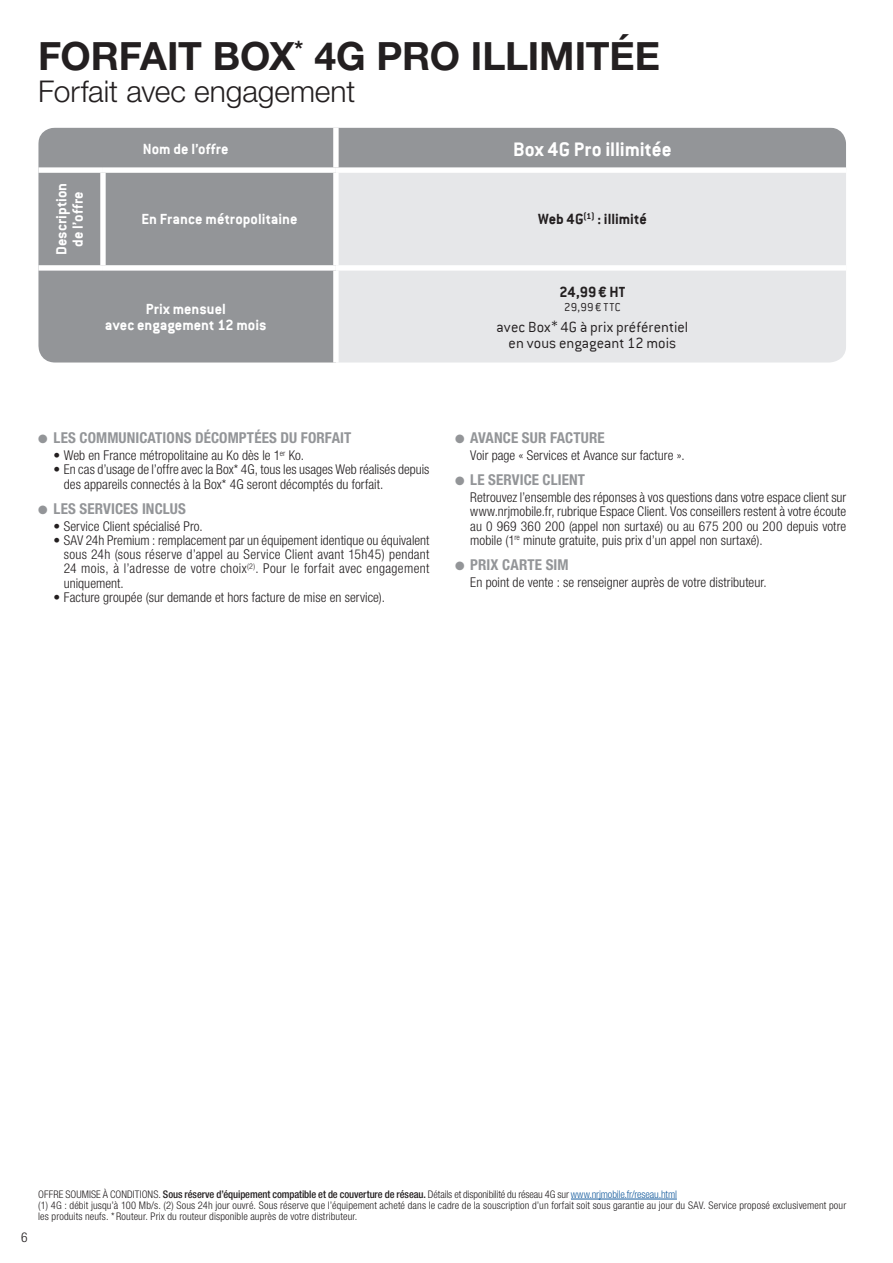
<style>
.page{position:relative;width:893px;height:1263px;background:#fff}
.page>*{position:absolute;margin:0;border:0;box-sizing:border-box;transform-origin:0 0}
.t1{font:700 39px "Helvetica Neue LT Std";letter-spacing:-.01em;color:#231f20}
.t2{font:300 30px "Helvetica Neue LT Std";letter-spacing:-.005em;color:#231f20}
.t3{font:700 21.6px "Conduit ITC";color:#fff}
.t4{font:700 16.2px/16.2px "Conduit ITC";color:#fff;text-align:center}
.t5{font:300 16.2px/16.2px "Conduit ITC";color:#231f20;text-align:center}
.t6{font:700 16.2px "Conduit ITC";color:#231f20}
.t7{font:700 condensed 15px "Helvetica Neue LT Std";letter-spacing:.005em;color:#939598}
.t8{font:300 condensed 13.5px/14.2px "Helvetica Neue LT Std";letter-spacing:.005em;color:#231f20;text-align:justify}
.t9{font:300 12.6px "Conduit ITC";letter-spacing:.02em;color:#231f20}
.t10{font:300 condensed 10.5px/11.2px "Helvetica Neue LT Std";letter-spacing:.01em;color:#231f20}
.s1{font-weight:500}
.s2{color:#175d9e}
</style>
<div class="page">
<hr style="left:571px;top:1199px;width:106px;height:1px;background:#175d9e">
<div style="left:38px;top:128px;width:808px;height:234px;background:#939598"></div>
<div style="left:339px;top:173px;width:507px;height:189px;background:#e6e7e9"></div>
<div style="left:333px;top:128px;width:6px;height:39px;background:#fff"></div>
<div style="left:38px;top:167px;width:65px;height:6px;background:#fff"></div>
<div style="left:103px;top:167px;width:233px;height:6px;background:#fff"></div>
<div style="left:100px;top:173px;width:6px;height:92px;background:#fff"></div>
<div style="left:336px;top:167px;width:510px;height:6px;background:#fff"></div>
<div style="left:333px;top:173px;width:6px;height:92px;background:#fff"></div>
<div style="left:333px;top:271px;width:6px;height:91px;background:#fff"></div>
<div style="left:336px;top:265px;width:510px;height:6px;background:#fff"></div>
<div style="left:38px;top:265px;width:65px;height:6px;background:#fff"></div>
<div style="left:103px;top:265px;width:233px;height:6px;background:#fff"></div>
<h1 class="t1" style="left:38px;top:32px;width:623px">FORFAIT BOX<sup>*</sup> 4G PRO ILLIMITÉE</h1>
<h2 class="t2" style="left:38px;top:73px;width:318px">Forfait avec engagement</h2>
<p class="t4" style="left:53px;top:255px;width:74px;rotate:-90deg">Description de l’offre</p>
<p class="t4" style="left:143px;top:141px;width:87px">Nom de l’offre</p>
<h3 class="t3" style="left:513px;top:137px;width:160px">Box 4G Pro illimitée</h3>
<p class="t4" style="left:141px;top:211px;width:158px">En France métropolitaine</p>
<p class="t6" style="left:538px;top:210px;width:110px">Web 4G<sup>(1)</sup> : illimité</p>
<p class="t4" style="left:105px;top:301px;width:163px">Prix mensuel<br>avec engagement 12 mois</p>
<p class="t6" style="left:559px;top:282px;width:68px">24,99€ HT</p>
<p class="t9" style="left:564px;top:300px;width:58px">29,99€ TTC</p>
<p class="t5" style="left:497px;top:318px;width:193px">avec Box* 4G à prix préférentiel en vous engageant 12 mois</p>
<p class="t7" style="left:38px;top:429px;width:315px">● LES COMMUNICATIONS DÉCOMPTÉES DU FORFAIT</p>
<p class="t8" style="left:54px;top:448px;width:252px">• Web en France métropolitaine au Ko dès le 1<sup>er</sup> Ko.</p>
<p class="t8" style="left:64px;top:462px;width:367px;text-indent:-10px">• En cas d’usage de l’offre avec la Box* 4G, tous les usages Web réalisés depuis des appareils connectés à la Box* 4G seront décomptés du forfait.</p>
<p class="t7" style="left:38px;top:499px;width:149px">● LES SERVICES INCLUS</p>
<p class="t8" style="left:54px;top:519px;width:151px">• Service Client spécialisé Pro.</p>
<p class="t8" style="left:64px;top:533px;width:367px;text-indent:-10px">• SAV 24h Premium : remplacement par un équipement identique ou équivalent sous 24h (sous réserve d’appel au Service Client avant 15h45) pendant 24 mois, à l’adresse de votre choix<sup>(2)</sup>. Pour le forfait avec engagement uniquement.</p>
<p class="t8" style="left:54px;top:590px;width:333px">• Facture groupée (sur demande et hors facture de mise en service).</p>
<p class="t7" style="left:455px;top:429px;width:151px">● AVANCE SUR FACTURE</p>
<p class="t8" style="left:470px;top:448px;width:216px">Voir page « Services et Avance sur facture ».</p>
<p class="t7" style="left:455px;top:471px;width:132px">● LE SERVICE CLIENT</p>
<p class="t8" style="left:470px;top:490px;width:377px">Retrouvez l’ensemble des réponses à vos questions dans votre espace client sur www.nrjmobile.fr, rubrique Espace Client. Vos conseillers restent à votre écoute au 0 969 360 200 (appel non surtaxé) ou au 675 200 ou 200 depuis votre mobile (1<sup>re</sup> minute gratuite, puis prix d’un appel non surtaxé).</p>
<p class="t7" style="left:455px;top:556px;width:115px">● PRIX CARTE SIM</p>
<p class="t8" style="left:470px;top:575px;width:298px">En point de vente : se renseigner auprès de votre distributeur.</p>
<p class="t8" style="left:21px;top:1230px;width:8px">6</p>
<p class="t10" style="left:38px;top:1188px;width:809px">OFFRE SOUMISE À CONDITIONS. <span class="s1">Sous réserve d’équipement compatible et de couverture de réseau.</span> Détails et disponibilité du réseau 4G sur <span class="s2">www.nrjmobile.fr/reseau.html<br></span>(1) 4G : débit jusqu’à 100 Mb/s. (2) Sous 24h jour ouvré. Sous réserve que l’équipement acheté dans le cadre de la souscription d’un forfait soit sous garantie au jour du SAV. Service proposé exclusivement pour les produits neufs. * Routeur. Prix du routeur disponible auprès de votre distributeur.</p>
</div>
